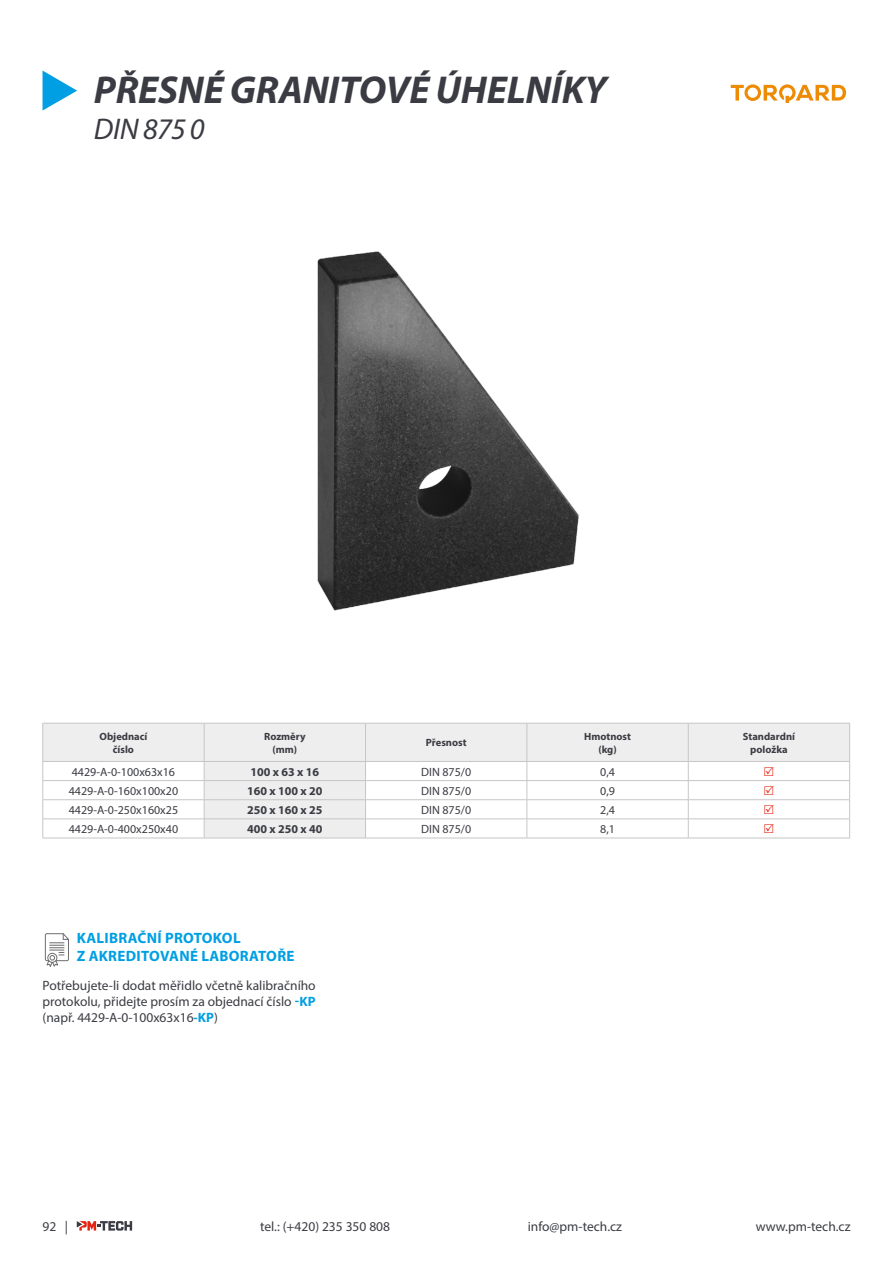
<style>
.page{position:relative;width:893px;height:1263px;background:#fff}
.page>*{position:absolute;margin:0;border:0;box-sizing:border-box;transform-origin:0 0}
.t1{font:italic 700 39px "Myriad Pro";letter-spacing:-.005em;color:#3b3c43}
.t2{font:italic 30px "Myriad Pro";letter-spacing:-.015em;color:#3b3c43}
.t3{font:700 15px/18px "Myriad Pro";letter-spacing:.02em;color:#009fe3}
.t4{font:13.5px/16.2px "Myriad Pro";color:#3b3c43;text-align:justify}
.t5{font:12px "Myriad Pro";color:#3b3c43}
.t6{font:700 12px "Myriad Pro";color:#3b3c43}
.t7{font:700 10.5px/12.6px "Myriad Pro";color:#3b3c43;text-align:center}
.s1{font-weight:700;color:#009fe3}
</style>
<div class="page">
<svg style="left:77px;top:1221px;width:55px;height:9px"></svg>
<svg style="left:44px;top:724px;width:805px;height:114px"></svg>
<hr style="left:43px;top:723px;width:161px;height:1px;background:#c6c6c6">
<hr style="left:43px;top:723px;width:1px;height:38px;background:#c6c6c6">
<hr style="left:204px;top:723px;width:162px;height:1px;background:#c6c6c6">
<hr style="left:204px;top:723px;width:1px;height:38px;background:#c6c6c6">
<hr style="left:366px;top:723px;width:161px;height:1px;background:#c6c6c6">
<hr style="left:365px;top:723px;width:1px;height:38px;background:#c6c6c6">
<hr style="left:527px;top:723px;width:161px;height:1px;background:#c6c6c6">
<hr style="left:527px;top:723px;width:1px;height:38px;background:#c6c6c6">
<hr style="left:688px;top:723px;width:162px;height:1px;background:#c6c6c6">
<hr style="left:688px;top:723px;width:1px;height:38px;background:#c6c6c6">
<hr style="left:849px;top:723px;width:1px;height:38px;background:#c6c6c6">
<hr style="left:43px;top:761px;width:161px;height:1px;background:#c6c6c6">
<hr style="left:204px;top:761px;width:162px;height:1px;background:#c6c6c6">
<hr style="left:366px;top:761px;width:161px;height:1px;background:#c6c6c6">
<hr style="left:527px;top:761px;width:161px;height:1px;background:#c6c6c6">
<hr style="left:688px;top:761px;width:162px;height:1px;background:#c6c6c6">
<hr style="left:43px;top:780px;width:161px;height:1px;background:#c6c6c6">
<hr style="left:204px;top:780px;width:162px;height:1px;background:#c6c6c6">
<hr style="left:366px;top:780px;width:161px;height:1px;background:#c6c6c6">
<hr style="left:527px;top:780px;width:161px;height:1px;background:#c6c6c6">
<hr style="left:688px;top:780px;width:162px;height:1px;background:#c6c6c6">
<hr style="left:43px;top:799px;width:161px;height:1px;background:#c6c6c6">
<hr style="left:204px;top:799px;width:162px;height:1px;background:#c6c6c6">
<hr style="left:366px;top:799px;width:161px;height:1px;background:#c6c6c6">
<hr style="left:527px;top:799px;width:161px;height:1px;background:#c6c6c6">
<hr style="left:688px;top:799px;width:162px;height:1px;background:#c6c6c6">
<hr style="left:43px;top:819px;width:161px;height:1px;background:#c6c6c6">
<svg style="left:43px;top:762px;width:1px;height:76px"></svg>
<hr style="left:204px;top:819px;width:162px;height:1px;background:#c6c6c6">
<svg style="left:204px;top:762px;width:1px;height:76px"></svg>
<hr style="left:366px;top:819px;width:161px;height:1px;background:#c6c6c6">
<svg style="left:365px;top:762px;width:1px;height:76px"></svg>
<hr style="left:527px;top:819px;width:161px;height:1px;background:#c6c6c6">
<svg style="left:527px;top:762px;width:1px;height:76px"></svg>
<hr style="left:688px;top:819px;width:162px;height:1px;background:#c6c6c6">
<svg style="left:688px;top:762px;width:1px;height:76px"></svg>
<svg style="left:849px;top:762px;width:1px;height:76px"></svg>
<hr style="left:43px;top:838px;width:161px;height:1px;background:#c6c6c6">
<hr style="left:204px;top:838px;width:162px;height:1px;background:#c6c6c6">
<hr style="left:366px;top:838px;width:161px;height:1px;background:#c6c6c6">
<hr style="left:527px;top:838px;width:161px;height:1px;background:#c6c6c6">
<hr style="left:688px;top:838px;width:162px;height:1px;background:#c6c6c6">
<img style="left:317px;top:251px;width:262px;height:360px">
<svg style="left:45px;top:933px;width:24px;height:34px"></svg>
<svg style="left:731px;top:84px;width:115px;height:18px"></svg>
<svg style="left:43px;top:71px;width:34px;height:40px"></svg>
<svg style="left:765px;top:766px;width:9px;height:10px"></svg>
<svg style="left:765px;top:785px;width:9px;height:10px"></svg>
<svg style="left:765px;top:804px;width:9px;height:10px"></svg>
<svg style="left:765px;top:824px;width:9px;height:9px"></svg>
<h1 class="t1" style="left:94px;top:64px;width:515px">PŘESNÉ GRANITOVÉ ÚHELNÍKY</h1>
<h2 class="t2" style="left:94px;top:110px;width:112px">DIN 875 0</h2>
<p class="t7" style="left:99px;top:730px;width:50px">Objednací číslo</p>
<p class="t7" style="left:264px;top:730px;width:43px">Rozměry (mm)</p>
<p class="t7" style="left:426px;top:736px;width:42px">Přesnost</p>
<p class="t7" style="left:584px;top:730px;width:48px">Hmotnost (kg)</p>
<p class="t7" style="left:743px;top:730px;width:54px">Standardní položka</p>
<p class="t5" style="left:72px;top:764px;width:105px">4429-A-0-100x63x16</p>
<p class="t6" style="left:250px;top:764px;width:70px">100 x 63 x 16</p>
<p class="t5" style="left:421px;top:764px;width:52px">DIN 875/0</p>
<p class="t5" style="left:600px;top:764px;width:16px">0,4</p>
<p class="t5" style="left:69px;top:783px;width:111px">4429-A-0-160x100x20</p>
<p class="t6" style="left:247px;top:783px;width:77px">160 x 100 x 20</p>
<p class="t5" style="left:421px;top:783px;width:52px">DIN 875/0</p>
<p class="t5" style="left:600px;top:783px;width:16px">0,9</p>
<p class="t5" style="left:69px;top:802px;width:111px">4429-A-0-250x160x25</p>
<p class="t6" style="left:247px;top:802px;width:77px">250 x 160 x 25</p>
<p class="t5" style="left:421px;top:802px;width:52px">DIN 875/0</p>
<p class="t5" style="left:600px;top:802px;width:16px">2,4</p>
<p class="t5" style="left:69px;top:821px;width:111px">4429-A-0-400x250x40</p>
<p class="t6" style="left:247px;top:821px;width:77px">400 x 250 x 40</p>
<p class="t5" style="left:421px;top:821px;width:52px">DIN 875/0</p>
<p class="t5" style="left:600px;top:821px;width:16px">8,1</p>
<p class="t3" style="left:77px;top:928px;width:219px">KALIBRAČNÍ PROTOKOL<br>Z AKREDITOVANÉ LABORATOŘE</p>
<p class="t4" style="left:43px;top:977px;width:275px">Potřebujete-li dodat měřidlo včetně kalibračního protokolu, přidejte prosím za objednací číslo <span class="s1">-KP </span>(např. 4429-A-0-100x63x16<span class="s1">-KP</span>)</p>
<p class="t4" style="left:43px;top:1218px;width:27px">92 |</p>
<p class="t4" style="left:260px;top:1218px;width:132px">tel.: (+420) 235 350 808</p>
<p class="t4" style="left:528px;top:1218px;width:96px">info@pm-tech.cz</p>
<p class="t4" style="left:756px;top:1218px;width:96px">www.pm-tech.cz</p>
</div>
